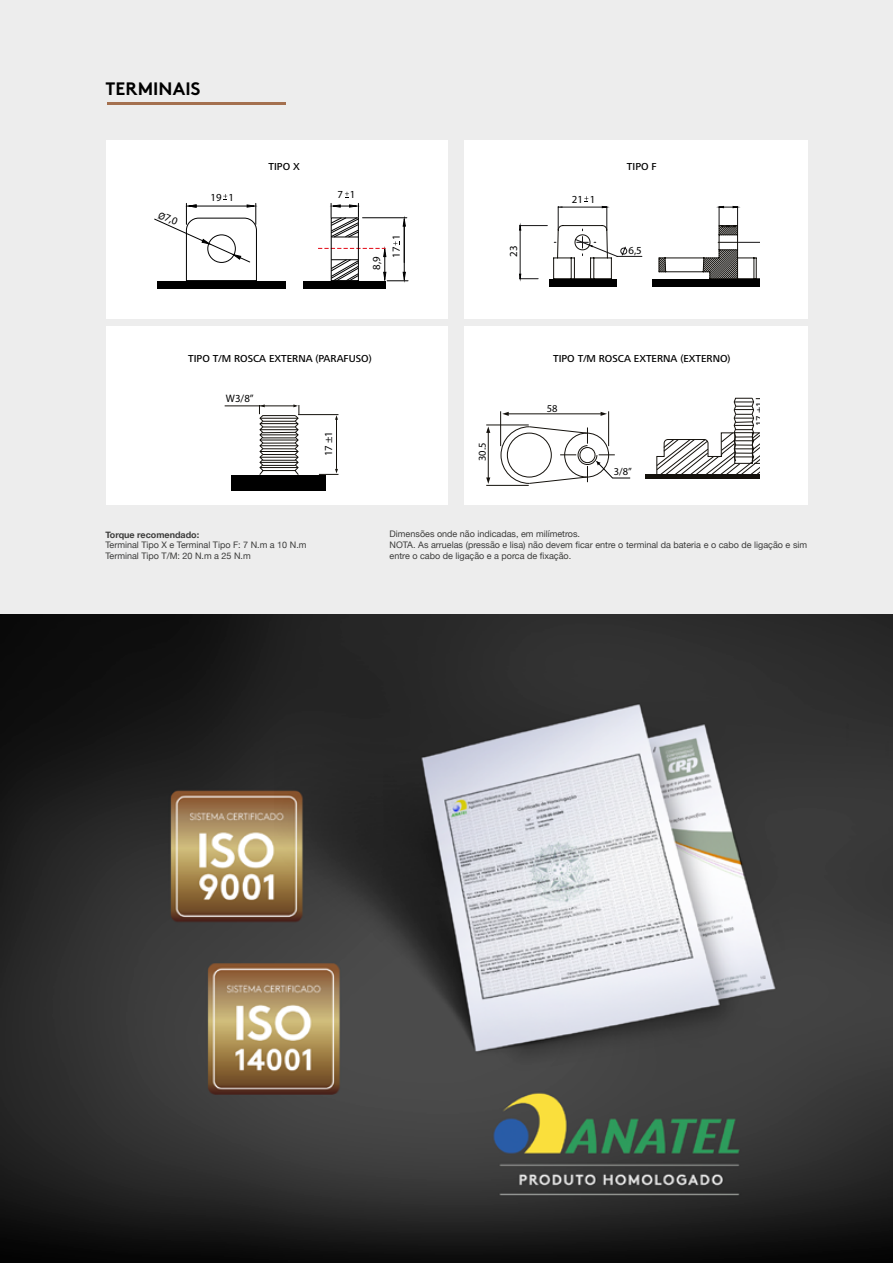
<style>
.page{position:relative;width:893px;height:1263px;background:#fff}
.page>*{position:absolute;margin:0;border:0;box-sizing:border-box;transform-origin:0 0}
.t1{font:700 18px "Brown";letter-spacing:.005em;color:#000}
.t2{font:10.8px/19.6px "Myriad Pro";color:#000}
.t3{font:500 10.5px "Frutiger Next LT";color:#000}
.t4{font:10.5px "Myriad Pro";color:#000}
.t5{font:9px/10.8px "Helvetica Neue";color:#3c3c3b}
.t6{font:700 9px "Helvetica Neue";color:#3c3c3b}
.s1{font-family:"Arial";font-size:9.45px}
</style>
<div class="page">
<div style="left:0;top:0;width:893px;height:614px;background:#ededed"></div>
<div style="left:106px;top:140px;width:342px;height:179px;background:#fff"></div>
<div style="left:106px;top:327px;width:342px;height:178px;background:#fff"></div>
<div style="left:465px;top:140px;width:343px;height:179px;background:#fff"></div>
<div style="left:465px;top:327px;width:343px;height:178px;background:#fff"></div>
<div style="left:157px;top:281px;width:129px;height:8px;background:#000"></div>
<div style="left:303px;top:281px;width:83px;height:8px;background:#000"></div>
<svg style="left:318px;top:192px;width:90px;height:90px"></svg>
<svg style="left:154px;top:194px;width:103px;height:87px"></svg>
<div style="left:232px;top:475px;width:94px;height:16px;background:#000"></div>
<hr style="left:298px;top:414px;width:40px;height:1px;background:#14110c">
<hr style="left:336px;top:418px;width:1px;height:51px;background:#14110c">
<svg style="left:319px;top:469px;width:19px;height:6px"></svg>
<hr style="left:225px;top:406px;width:71px;height:1px;background:#14110c">
<svg style="left:259px;top:404px;width:41px;height:71px"></svg>
<hr style="left:646px;top:475px;width:114px;height:4px;background:#14110c">
<svg style="left:656px;top:397px;width:104px;height:78px"></svg>
<hr style="left:486px;top:425px;width:43px;height:1px;background:#14110c">
<hr style="left:486px;top:485px;width:43px;height:1px;background:#14110c">
<hr style="left:488px;top:429px;width:1px;height:50px;background:#14110c">
<svg style="left:486px;top:426px;width:4px;height:7px"></svg>
<svg style="left:486px;top:477px;width:4px;height:7px"></svg>
<hr style="left:608px;top:411px;width:1px;height:35px;background:#14110c">
<hr style="left:500px;top:411px;width:1px;height:35px;background:#14110c">
<hr style="left:507px;top:414px;width:95px;height:1px;background:#14110c">
<svg style="left:502px;top:412px;width:7px;height:4px"></svg>
<svg style="left:601px;top:412px;width:6px;height:4px"></svg>
<svg style="left:500px;top:426px;width:130px;height:58px"></svg>
<hr style="left:774px;top:242px;width:1px;height:37px;background:#151415">
<hr style="left:520px;top:226px;width:1px;height:53px;background:#151415">
<div style="left:549px;top:279px;width:67px;height:8px;background:#000"></div>
<div style="left:653px;top:279px;width:107px;height:8px;background:#000"></div>
<svg style="left:519px;top:225px;width:28px;height:5px"></svg>
<svg style="left:519px;top:274px;width:19px;height:5px"></svg>
<svg style="left:659px;top:206px;width:101px;height:73px"></svg>
<svg style="left:553px;top:196px;width:89px;height:83px"></svg>
<hr style="left:107px;top:103px;width:178px;height:2px;background:#a4704f">
<img style="left:0;top:614px;width:893px;height:649px">
<h1 class="t1" style="left:105px;top:74px;width:96px">TERMINAIS</h1>
<p class="t2" style="left:163px;top:205px;width:21px;rotate:23deg"><span class="s1">Ø</span>7,0</p>
<p class="t3" style="left:269px;top:160px;width:33px">TIPO X</p>
<p class="t3" style="left:627px;top:160px;width:31px">TIPO F</p>
<p class="t2" style="left:210px;top:187px;width:25px">19 1</p>
<p class="t2" style="left:337px;top:185px;width:19px">7 1</p>
<p class="t2" style="left:367px;top:258px;width:25px;text-indent:-12px;rotate:-90deg">8,9<br>17 1</p>
<p class="t2" style="left:572px;top:189px;width:25px">21 1</p>
<p class="t2" style="left:504px;top:257px;width:13px;rotate:-90deg">23</p>
<p class="t2" style="left:628px;top:241px;width:15px">6,5</p>
<p class="t3" style="left:188px;top:353px;width:185px">TIPO T/M ROSCA EXTERNA (PARAFUSO)</p>
<p class="t2" style="left:226px;top:388px;width:29px">W3/8”</p>
<p class="t2" style="left:319px;top:456px;width:27px;rotate:-90deg">17 ±1</p>
<p class="t4" style="left:476px;top:461px;width:20px;rotate:-90deg">30.5</p>
<p class="t3" style="left:553px;top:353px;width:179px">TIPO T/M ROSCA EXTERNA (EXTERNO)</p>
<p class="t4" style="left:547px;top:402px;width:12px">58</p>
<p class="t4" style="left:614px;top:465px;width:20px">3/8”</p>
<p class="t4" style="left:753px;top:426px;width:26px;rotate:-90deg">17 ±1</p>
<p class="t6" style="left:105px;top:527px;width:95px">Torque recomendado:</p>
<p class="t5" style="left:105px;top:540px;width:203px">Terminal Tipo X e Terminal Tipo F: 7 N.m a 10 N.m<br>Terminal Tipo T/M: 20 N.m a 25 N.m</p>
<p class="t5" style="left:390px;top:529px;width:419px">Dimensões onde não indicadas, em milímetros.<br>NOTA. As arruelas (pressão e lisa) não devem ficar entre o terminal da bateria e o cabo de ligação e sim entre o cabo de ligação e a porca de fixação.</p>
</div>
